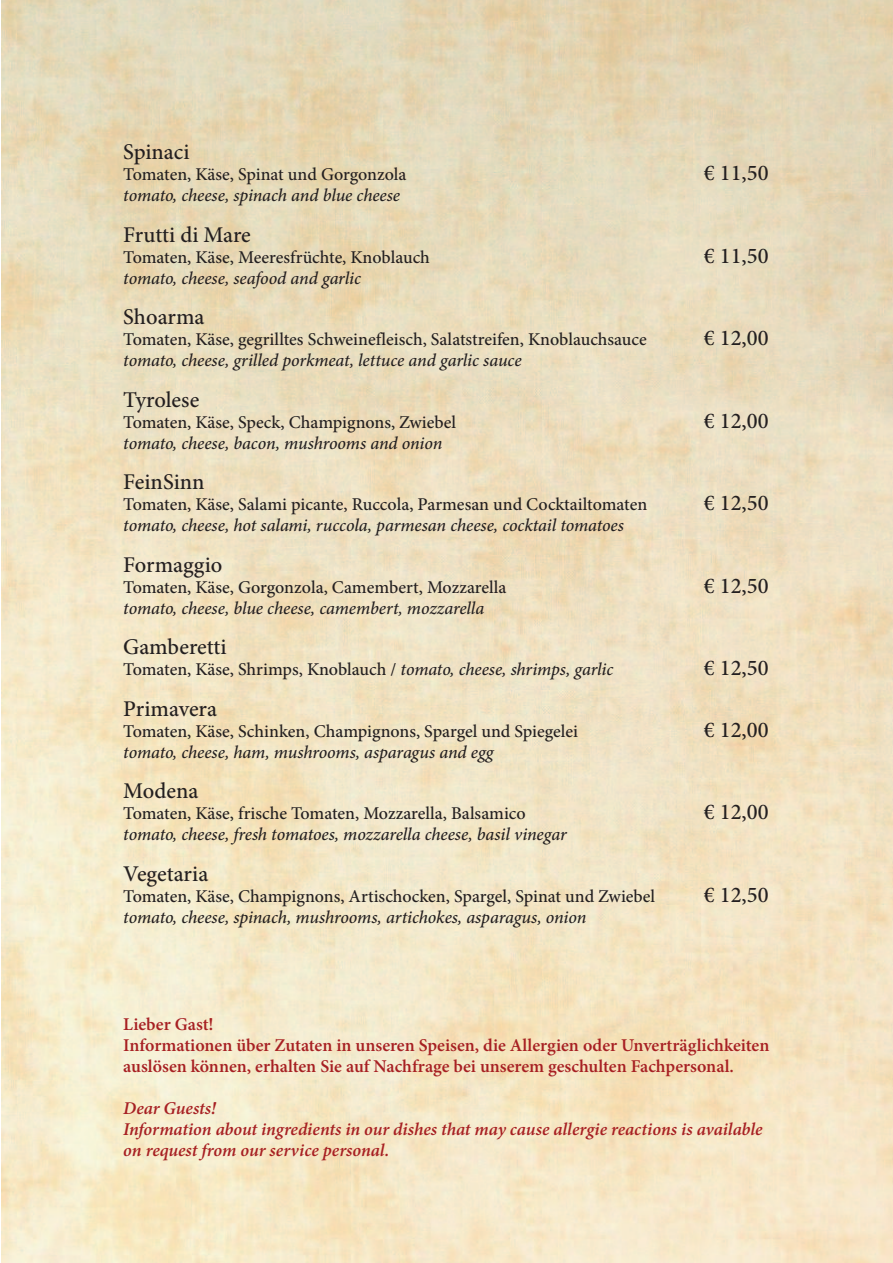
<style>
.page{position:relative;width:893px;height:1263px;background:#fff}
.page>*{position:absolute;margin:0;border:0;box-sizing:border-box;transform-origin:0 0}
.t1{font:500 22.5px "Minion Pro";color:#231f20}
.t2{font:500 18px "Minion Pro";letter-spacing:-.005em;color:#231f20}
.t3{font:italic 500 18px "Minion Pro";letter-spacing:-.005em;color:#231f20}
.t4{font:600 18px/21px "Minion Pro";letter-spacing:-.005em;color:#a72023}
.t5{font:italic 600 18px/21px "Minion Pro";letter-spacing:-.005em;color:#a72023}
.s1{font-style:italic}
</style>
<div class="page">
<p class="t1" style="left:123px;top:143px;width:68px">Spinaci</p>
<p class="t2" style="left:123px;top:167px;width:285px">Tomaten, Käse, Spinat und Gorgonzola</p>
<p class="t1" style="left:704px;top:164px;width:66px">€ 11,50</p>
<p class="t3" style="left:123px;top:188px;width:278px">tomato, cheese, spinach and blue cheese</p>
<p class="t1" style="left:123px;top:226px;width:129px">Frutti di Mare</p>
<p class="t2" style="left:123px;top:250px;width:308px">Tomaten, Käse, Meeresfrüchte, Knoblauch</p>
<p class="t1" style="left:704px;top:247px;width:66px">€ 11,50</p>
<p class="t3" style="left:123px;top:271px;width:239px">tomato, cheese, seafood and garlic</p>
<p class="t1" style="left:123px;top:308px;width:83px">Shoarma</p>
<p class="t2" style="left:123px;top:332px;width:525px">Tomaten, Käse, gegrilltes Schweinefleisch, Salatstreifen, Knoblauchsauce</p>
<p class="t1" style="left:704px;top:329px;width:66px">€ 12,00</p>
<p class="t3" style="left:123px;top:353px;width:400px">tomato, cheese, grilled porkmeat, lettuce and garlic sauce</p>
<p class="t1" style="left:123px;top:391px;width:77px">Tyrolese</p>
<p class="t2" style="left:123px;top:415px;width:334px">Tomaten, Käse, Speck, Champignons, Zwiebel</p>
<p class="t1" style="left:704px;top:412px;width:66px">€ 12,00</p>
<p class="t3" style="left:123px;top:436px;width:321px">tomato, cheese, bacon, mushrooms and onion</p>
<p class="t1" style="left:123px;top:473px;width:83px">FeinSinn</p>
<p class="t2" style="left:123px;top:497px;width:525px">Tomaten, Käse, Salami picante, Ruccola, Parmesan und Cocktailtomaten</p>
<p class="t1" style="left:704px;top:494px;width:66px">€ 12,50</p>
<p class="t3" style="left:123px;top:518px;width:502px">tomato, cheese, hot salami, ruccola, parmesan cheese, cocktail tomatoes</p>
<p class="t1" style="left:123px;top:556px;width:101px">Formaggio</p>
<p class="t2" style="left:123px;top:580px;width:385px">Tomaten, Käse, Gorgonzola, Camembert, Mozzarella</p>
<p class="t1" style="left:704px;top:577px;width:66px">€ 12,50</p>
<p class="t3" style="left:123px;top:601px;width:363px">tomato, cheese, blue cheese, camembert, mozzarella</p>
<p class="t1" style="left:123px;top:638px;width:105px">Gamberetti</p>
<p class="t2" style="left:123px;top:662px;width:492px">Tomaten, Käse, Shrimps, Knoblauch / <span class="s1">tomato, cheese, shrimps, garlic</span></p>
<p class="t1" style="left:704px;top:659px;width:66px">€ 12,50</p>
<p class="t1" style="left:123px;top:700px;width:95px">Primavera</p>
<p class="t2" style="left:123px;top:724px;width:456px">Tomaten, Käse, Schinken, Champignons, Spargel und Spiegelei</p>
<p class="t1" style="left:704px;top:721px;width:66px">€ 12,00</p>
<p class="t3" style="left:123px;top:745px;width:372px">tomato, cheese, ham, mushrooms, asparagus and egg</p>
<p class="t1" style="left:123px;top:782px;width:77px">Modena</p>
<p class="t2" style="left:123px;top:806px;width:404px">Tomaten, Käse, frische Tomaten, Mozzarella, Balsamico</p>
<p class="t1" style="left:704px;top:803px;width:66px">€ 12,00</p>
<p class="t3" style="left:123px;top:827px;width:445px">tomato, cheese, fresh tomatoes, mozzarella cheese, basil vinegar</p>
<p class="t1" style="left:123px;top:865px;width:87px">Vegetaria</p>
<p class="t2" style="left:123px;top:889px;width:533px">Tomaten, Käse, Champignons, Artischocken, Spargel, Spinat und Zwiebel</p>
<p class="t1" style="left:704px;top:886px;width:66px">€ 12,50</p>
<p class="t3" style="left:123px;top:910px;width:465px">tomato, cheese, spinach, mushrooms, artichokes, asparagus, onion</p>
<p class="t4" style="left:123px;top:1015px;width:648px">Lieber Gast!<br>Informationen über Zutaten in unseren Speisen, die Allergien oder Unverträglichkeiten auslösen können, erhalten Sie auf Nachfrage bei unserem geschulten Fachpersonal.</p>
<p class="t5" style="left:123px;top:1099px;width:641px">Dear Guests!<br>Information about ingredients in our dishes that may cause allergie reactions is available on request from our service personal.</p>
</div>
